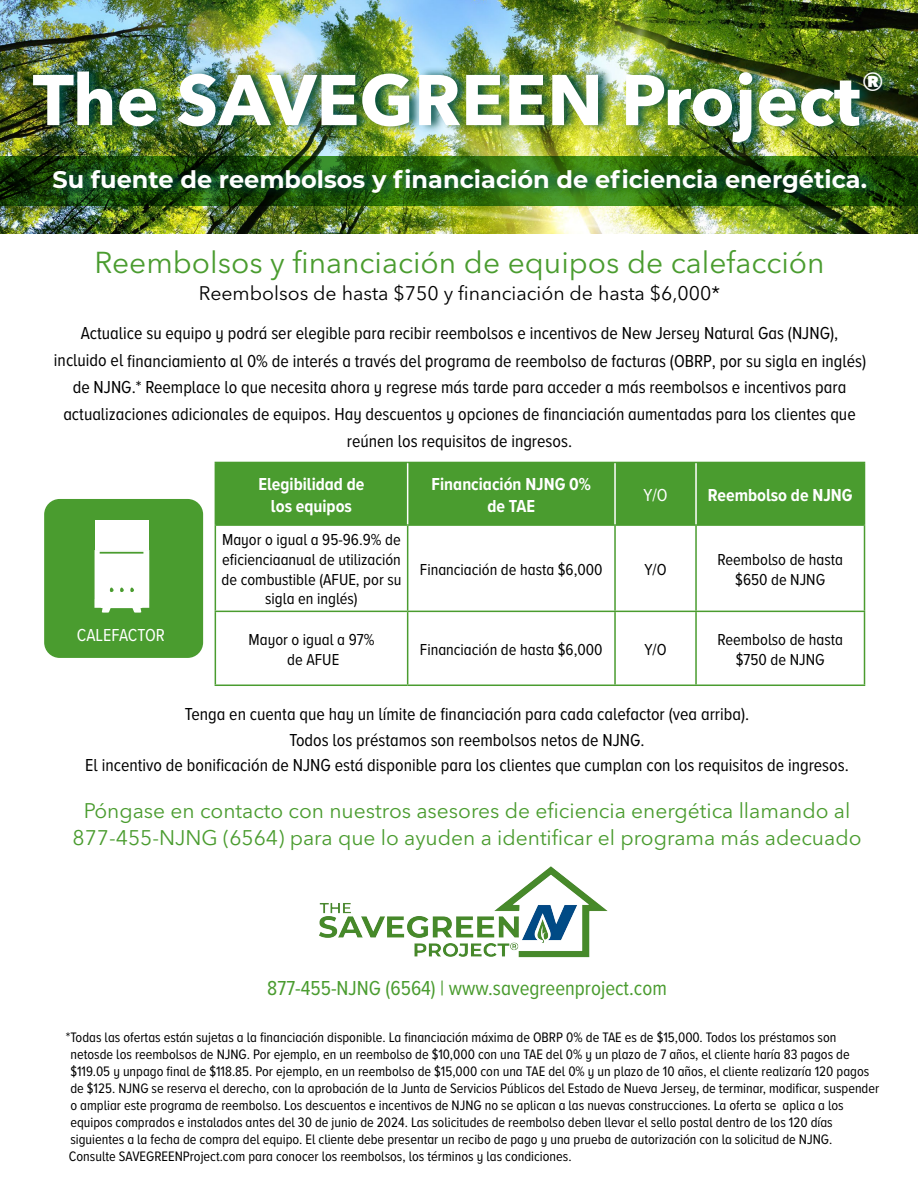
<style>
.page{position:relative;width:918px;height:1188px;background:#fff}
.page>*{position:absolute;margin:0;border:0;box-sizing:border-box;transform-origin:0 0}
.t1{font:700 70.95px "Avenir Next LT Pro";color:#fff}
.t2{font:30px "Avenir Next LT Pro";color:#4a9c2f}
.t3{font:700 24px "Montserrat";color:#fff}
.t4{font:21px/27px "Avenir Next LT Pro";color:#4a9c2f;text-align:center}
.t5{font:21px "Proxima Nova A Cond";color:#4a9c2f}
.t6{font:19.5px "Avenir Next LT Pro";color:#000}
.t7{font:18px/27px "Proxima Nova A Cond";color:#000;text-align:center}
.t8{font:700 18px/21.6px "Proxima Nova A Cond";color:#fff;text-align:center}
.t9{font:18px "Proxima Nova A Cond";color:#fff}
.t10{font:16.5px/19.8px "Proxima Nova A Cond";color:#000;text-align:center}
.t11{font:14.25px/17.1px "Proxima Nova A Cond";color:#000}
.s1{font-family:"Arial Narrow"}
</style>
<div class="page">
<img style="left:0;top:0;width:918px;height:233px">
<svg style="left:0;top:156px;width:918px;height:50px;background:#1e4f08"></svg>
<div style="left:55px;top:163px;width:828px;height:40px;background:#004d44;opacity:.83"></div>
<div style="left:32px;top:64px;width:865px;height:87px;background:#004d44;opacity:.87"></div>
<div style="left:216px;top:463px;width:648px;height:61px;background:#4a9c2f"></div>
<hr style="left:215px;top:526px;width:1px;height:85px;background:#4a9c2f">
<hr style="left:407px;top:526px;width:1px;height:85px;background:#4a9c2f">
<hr style="left:614px;top:526px;width:2px;height:85px;background:#4a9c2f">
<hr style="left:695px;top:526px;width:2px;height:85px;background:#4a9c2f">
<hr style="left:864px;top:526px;width:1px;height:85px;background:#4a9c2f">
<hr style="left:215px;top:611px;width:193px;height:1px;background:#4a9c2f">
<hr style="left:215px;top:612px;width:1px;height:73px;background:#4a9c2f">
<hr style="left:408px;top:611px;width:207px;height:1px;background:#4a9c2f">
<hr style="left:407px;top:612px;width:1px;height:73px;background:#4a9c2f">
<hr style="left:615px;top:611px;width:81px;height:1px;background:#4a9c2f">
<hr style="left:614px;top:612px;width:2px;height:73px;background:#4a9c2f">
<hr style="left:696px;top:611px;width:169px;height:1px;background:#4a9c2f">
<hr style="left:695px;top:612px;width:2px;height:73px;background:#4a9c2f">
<hr style="left:864px;top:612px;width:1px;height:73px;background:#4a9c2f">
<hr style="left:215px;top:685px;width:193px;height:1px;background:#4a9c2f">
<hr style="left:408px;top:685px;width:207px;height:1px;background:#4a9c2f">
<hr style="left:615px;top:685px;width:81px;height:1px;background:#4a9c2f">
<hr style="left:696px;top:685px;width:169px;height:1px;background:#4a9c2f">
<hr style="left:215px;top:462px;width:193px;height:1px;background:#4a9c2f">
<hr style="left:215px;top:463px;width:1px;height:61px;background:#4a9c2f">
<hr style="left:408px;top:462px;width:207px;height:1px;background:#4a9c2f">
<hr style="left:615px;top:462px;width:81px;height:1px;background:#4a9c2f">
<hr style="left:696px;top:462px;width:169px;height:1px;background:#4a9c2f">
<hr style="left:864px;top:463px;width:1px;height:61px;background:#4a9c2f">
<hr style="left:215px;top:524px;width:193px;height:2px;background:#4a9c2f">
<hr style="left:408px;top:524px;width:207px;height:2px;background:#4a9c2f">
<hr style="left:615px;top:524px;width:81px;height:2px;background:#4a9c2f">
<hr style="left:696px;top:524px;width:169px;height:2px;background:#4a9c2f">
<hr style="left:407px;top:463px;width:1px;height:61px;background:#fff">
<hr style="left:614px;top:463px;width:2px;height:61px;background:#fff">
<hr style="left:695px;top:463px;width:2px;height:61px;background:#fff">
<div style="left:44px;top:499px;width:159px;height:159px;background:#4a9c2f;border-radius:16px"></div>
<div style="left:95px;top:520px;width:54px;height:29px;background:#fff"></div>
<svg style="left:94px;top:550px;width:55px;height:63px;background:#ecf4e9"></svg>
<img style="left:319px;top:866px;width:289px;height:92px">
<h1 class="t1" style="left:33px;top:57px;width:854px">The SAVEGREEN Project<sup>®</sup></h1>
<h3 class="t3" style="left:52px;top:162px;width:816px">Su fuente de reembolsos y financiación de eficiencia energética.</h3>
<h2 class="t2" style="left:94px;top:245px;width:732px">Reembolsos y financiación de equipos de calefacción</h2>
<h3 class="t6" style="left:199px;top:282px;width:523px">Reembolsos de hasta $750 y financiación de hasta $6,000*</h3>
<p class="t7" style="left:54px;top:319px;width:814px">Actualice su equipo y podrá ser elegible para recibir reembolsos e incentivos de New Jersey Natural Gas (NJNG), incluido el financiamiento al 0% de interés a través del <span class="s1">p</span>rograma de reembolso de facturas (OBRP, por su sigla en inglés) de NJNG.* Reemplace lo que necesita ahora y regrese más tarde para acceder a más reembolsos e incentivos para actualizaciones adicionales de equipos. Hay descuentos y opciones de financiación aumentadas para los clientes que reúnen los requisitos de ingresos.</p>
<p class="t8" style="left:259px;top:473px;width:107px">Elegibilidad de los equipos</p>
<p class="t8" style="left:432px;top:473px;width:161px">Financiación NJNG 0% de TAE</p>
<p class="t9" style="left:643px;top:482px;width:26px">Y/O</p>
<p class="t8" style="left:708px;top:484px;width:146px">Reembolso de NJNG</p>
<p class="t10" style="left:222px;top:529px;width:181px">Mayor o igual a 95-96.9% de eficienciaanual de utilización de combustible (AFUE, por su sigla en inglés)</p>
<p class="t10" style="left:420px;top:559px;width:184px">Financiación de hasta $6,000</p>
<p class="t10" style="left:644px;top:559px;width:24px">Y/O</p>
<p class="t10" style="left:718px;top:549px;width:127px">Reembolso de hasta $650 de NJNG</p>
<p class="t9" style="left:77px;top:621px;width:90px">CALEFACTOR</p>
<p class="t10" style="left:249px;top:629px;width:127px">Mayor o igual a 97% de AFUE</p>
<p class="t10" style="left:420px;top:639px;width:184px">Financiación de hasta $6,000</p>
<p class="t10" style="left:644px;top:639px;width:24px">Y/O</p>
<p class="t10" style="left:718px;top:629px;width:127px">Reembolso de hasta $750 de NJNG</p>
<p class="t7" style="left:85px;top:701px;width:765px;line-height:25.5px">Tenga en cuenta que hay un límite de financiación para cada calefactor (vea arriba).<br>Todos los préstamos son reembolsos netos de NJNG.<br>El incentivo de bonificación de NJNG está disponible para los clientes que cumplan con los requisitos de ingresos.</p>
<h3 class="t4" style="left:73px;top:797px;width:791px">Póngase en contacto con nuestros asesores de eficiencia energética llamando al<br>877-455-NJNG (6564) para que lo ayuden a identificar el programa más adecuado</h3>
<h3 class="t5" style="left:267px;top:973px;width:401px">877-455-NJNG (6564) | www.savegreenproject.com</h3>
<p class="t11" style="left:66px;top:1028px;width:815px">*Todas las ofertas están sujetas a la financiación disponible. La financiación máxima de OBRP 0% de TAE es de $15,000. Todos los préstamos son netosde los reembolsos de NJNG. Por ejemplo, en un reembolso de $10,000 con una TAE del 0% y un plazo de 7 años, el cliente haría 83 pagos de $119.05 y unpago final de $118.85. Por ejemplo, en un reembolso de $15,000 con una TAE del 0% y un plazo de 10 años, el cliente realizaría 120 pagos de $125. NJNG se reserva el derecho, con la aprobación de la Junta de Servicios Públicos del Estado de Nueva Jersey, de terminar, modificar, suspender o ampliar este programa de reembolso. Los descuentos e incentivos de NJNG no se aplican a las nuevas construcciones. La oferta se aplica a los equipos comprados e instalados antes del 30 de junio de 2024. Las solicitudes de reembolso deben llevar el sello postal dentro de los 120 días siguientes a la fecha de compra del equipo. El cliente debe presentar un recibo de pago y una prueba de autorización con la solicitud de NJNG.<br>Consulte SAVEGREENProject.com para conocer los reembolsos, los términos y las condiciones.</p>
</div>
